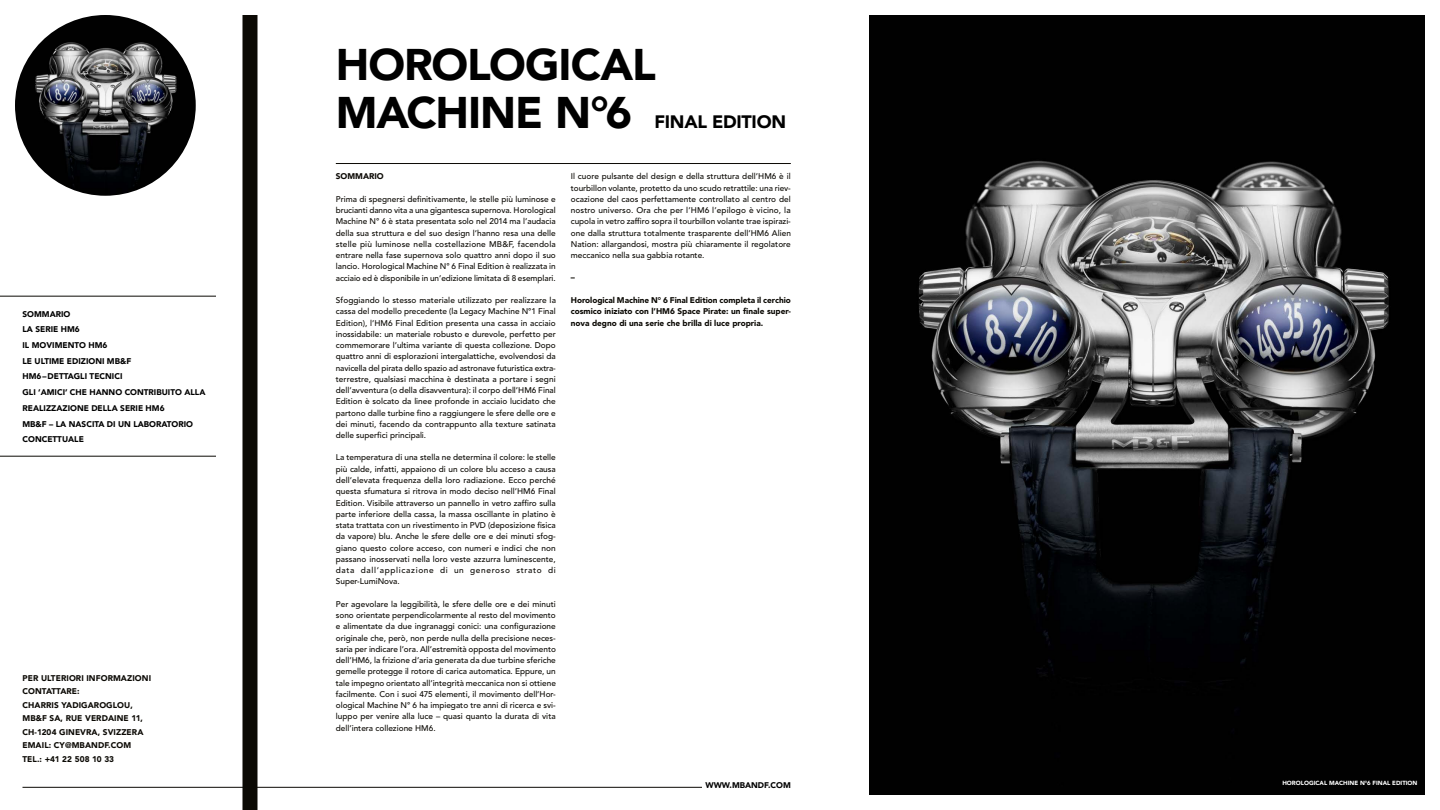
<style>
.page{position:relative;width:1440px;height:810px;background:#fff}
.page>*{position:absolute;margin:0;border:0;box-sizing:border-box;transform-origin:0 0}
.t1{font:900 44.25px/48px "Avenir";letter-spacing:-.025em;color:#000}
.t2{font:900 18px "Avenir";letter-spacing:-.015em;color:#000}
.t3{font:500 8.25px/11.2px "Avenir LT Std";color:#0b0904;text-align:justify}
.t4{font:900 8.25px/13.5px "Avenir LT Std";letter-spacing:.01em;color:#0b0904}
.t5{font:900 8.25px/15.8px "Avenir LT Std";color:#000}
.t6{font:900 8.25px/15.8px "Avenir";color:#000}
.t7{font:900 6px "Avenir";color:#fff}
</style>
<div class="page">
<hr style="left:22px;top:787px;width:680px;height:1px;background:#0b0904">
<hr style="left:336px;top:163px;width:455px;height:1px;background:#0b0904">
<img style="left:15px;top:15px;width:181px;height:181px;border-radius:90px">
<div style="left:242px;top:15px;width:15px;height:795px;background:#0b0904"></div>
<hr style="left:0;top:296px;width:216px;height:1px;background:#0b0904">
<hr style="left:0;top:456px;width:216px;height:1px;background:#0b0904">
<img style="left:869px;top:15px;width:556px;height:780px">
<p class="t5" style="left:22px;top:306px;width:110px">SOMMARIO<br>LA SERIE HM6<br>IL MOVIMENTO HM6<br>LE ULTIME EDIZIONI MB&amp;F<br>HM6–DETTAGLI TECNICI</p>
<p class="t6" style="left:22px;top:384px;width:184px">GLI ‘AMICI’ CHE HANNO CONTRIBUITO ALLA<br>REALIZZAZIONE DELLA SERIE HM6</p>
<p class="t5" style="left:22px;top:416px;width:172px">MB&amp;F – LA NASCITA DI UN LABORATORIO<br>CONCETTUALE</p>
<p class="t4" style="left:22px;top:671px;width:130px">PER ULTERIORI INFORMAZIONI<br>CONTATTARE:<br>CHARRIS YADIGAROGLOU,<br>MB&amp;F SA, RUE VERDAINE 11,<br>CH-1204 GINEVRA, SVIZZERA<br>EMAIL: CY@MBANDF.COM<br>TEL.: +41 22 508 10 33</p>
<h1 class="t1" style="left:336px;top:40px;width:321px">HOROLOGICAL<br>MACHINE N°6</h1>
<h2 class="t2" style="left:655px;top:107px;width:133px">FINAL EDITION</h2>
<p class="t4" style="left:336px;top:170px;width:49px">SOMMARIO</p>
<p class="t3" style="left:336px;top:193px;width:222px">Prima di spegnersi definitivamente, le stelle più luminose e brucianti danno vita a una gigantesca supernova. Horological Machine N° 6 è stata presentata solo nel 2014 ma l’audacia della sua struttura e del suo design l’hanno resa una delle stelle più luminose nella costellazione MB&amp;F, facendola entrare nella fase supernova solo quattro anni dopo il suo lancio. Horological Machine N° 6 Final Edition è realizzata in acciaio ed è disponibile in un’edizione limitata di 8 esemplari.</p>
<p class="t3" style="left:336px;top:295px;width:222px">Sfoggiando lo stesso materiale utilizzato per realizzare la cassa del modello precedente (la Legacy Machine N°1 Final Edition), l’HM6 Final Edition presenta una cassa in acciaio inossidabile: un materiale robusto e durevole, perfetto per commemorare l’ultima variante di questa collezione. Dopo quattro anni di esplorazioni intergalattiche, evolvendosi da navicella del pirata dello spazio ad astronave futuristica extra&shy;terrestre, qualsiasi macchina è destinata a portare i segni dell’avventura (o della disavventura): il corpo dell’HM6 Final Edition è solcato da linee profonde in acciaio lucidato che partono dalle turbine fino a raggiungere le sfere delle ore e dei minuti, facendo da contrappunto alla texture satinata delle superfici principali.</p>
<p class="t3" style="left:336px;top:452px;width:222px">La temperatura di una stella ne determina il colore: le stelle più calde, infatti, appaiono di un colore blu acceso a causa dell’elevata frequenza della loro radiazione. Ecco perché questa sfumatura si ritrova in modo deciso nell’HM6 Final Edition. Visibile attraverso un pannello in vetro zaffiro sulla parte inferiore della cassa, la massa oscillante in platino è stata trattata con un rivestimento in PVD (deposizione fisica da vapore) blu. Anche le sfere delle ore e dei minuti sfog&shy;giano questo colore acceso, con numeri e indici che non passano inosservati nella loro veste azzurra luminescente, data dall’applicazione di un generoso strato di Super-LumiNova.</p>
<p class="t3" style="left:336px;top:598px;width:222px">Per agevolare la leggibilità, le sfere delle ore e dei minuti sono orientate perpendicolarmente al resto del movimento e alimentate da due ingranaggi conici: una configurazione originale che, però, non perde nulla della precisione neces&shy;saria per indicare l’ora. All’estremità opposta del movimento dell’HM6, la frizione d’aria generata da due turbine sferiche gemelle protegge il rotore di carica automatica. Eppure, un tale impegno orientato all’integrità meccanica non si ottiene facilmente. Con i suoi 475 elementi, il movimento dell’Hor&shy;ological Machine N° 6 ha impiegato tre anni di ricerca e svi&shy;luppo per venire alla luce – quasi quanto la durata di vita dell’intera collezione HM6.</p>
<p class="t3" style="left:571px;top:171px;width:222px">Il cuore pulsante del design e della struttura dell’HM6 è il tourbillon volante, protetto da uno scudo retrattile: una riev&shy;ocazione del caos perfettamente controllato al centro del nostro universo. Ora che per l’HM6 l’epilogo è vicino, la cupola in vetro zaffiro sopra il tourbillon volante trae ispirazi&shy;one dalla struttura totalmente trasparente dell’HM6 Alien Nation: allargandosi, mostra più chiaramente il regolatore meccanico nella sua gabbia rotante.</p>
<p class="t4" style="left:571px;top:271px;width:6px">–</p>
<p class="t4" style="left:571px;top:294px;width:222px;line-height:11.2px;text-align:justify">Horological Machine N° 6 Final Edition completa il cerchio cosmico iniziato con l’HM6 Space Pirate: un finale super&shy;nova degno di una serie che brilla di luce propria.</p>
<p class="t6" style="left:705px;top:777px;width:87px">WWW.MBANDF.COM</p>
<p class="t7" style="left:1282px;top:778px;width:137px">HOROLOGICAL MACHINE N°6 FINAL EDITION</p>
</div>
